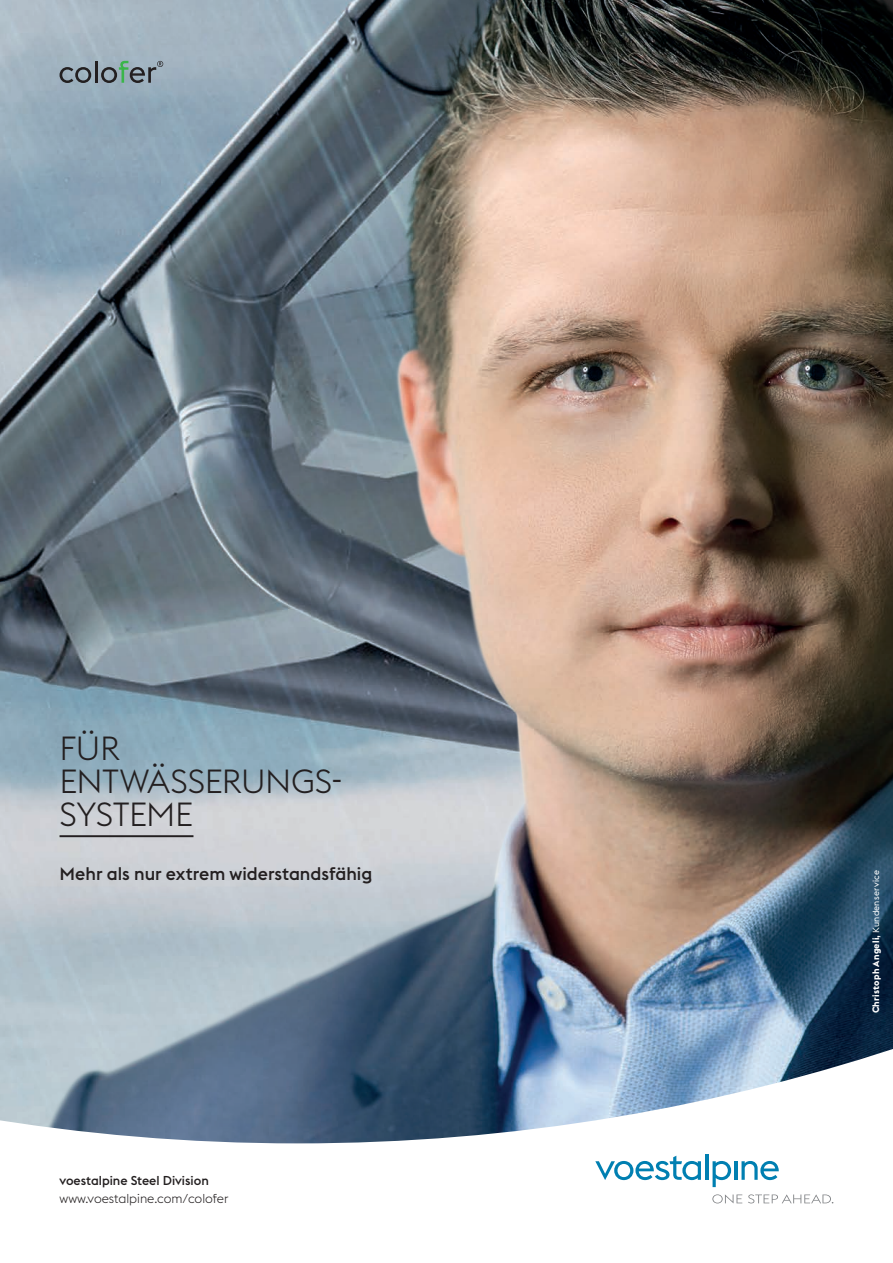
<style>
.page{position:relative;width:893px;height:1263px;background:#fff}
.page>*{position:absolute;margin:0;border:0;box-sizing:border-box;transform-origin:0 0}
.t1{font:300 33px/33px "voestalpine";letter-spacing:-.01em;color:#231f20}
.t2{font:500 18px "voestalpine";color:#231f20}
.t3{font:300 12.75px "voestalpine";color:#231f20}
.t4{font:500 12.75px "voestalpine";color:#231f20}
.t5{font:700 9.3px "voestalpine";letter-spacing:.025em;color:#fff}
.s1{font-weight:400;font-size:8.85px}
</style>
<div class="page">
<img style="left:0;top:0;width:893px;height:1042px">
<svg style="left:0;top:1042px;width:893px;height:162px"></svg>
<svg style="left:595px;top:1156px;width:106px;height:24px"></svg>
<hr style="left:705px;top:1154px;width:3px;height:26px;background:#007fb1">
<svg style="left:713px;top:1161px;width:18px;height:26px"></svg>
<hr style="left:734px;top:1161px;width:3px;height:19px;background:#007fb1">
<svg style="left:741px;top:1161px;width:38px;height:19px"></svg>
<svg style="left:712px;top:1194px;width:30px;height:9px"></svg>
<svg style="left:748px;top:1194px;width:85px;height:9px"></svg>
<svg style="left:60px;top:67px;width:31px;height:16px"></svg>
<hr style="left:95px;top:61px;width:2px;height:22px;background:#231f20">
<svg style="left:101px;top:61px;width:62px;height:22px"></svg>
<hr style="left:60px;top:835px;width:133px;height:2px;background:#231f20">
<h1 class="t1" style="left:60px;top:732px;width:285px">FÜR<br>ENTWÄSSERUNGS-<br>SYSTEME</h1>
<p class="t2" style="left:60px;top:862px;width:314px">Mehr als nur extrem widerstandsfähig</p>
<p class="t4" style="left:60px;top:1173px;width:151px">voestalpine Steel Division</p>
<p class="t3" style="left:60px;top:1191px;width:170px">www.voestalpine.com/colofer</p>
<p class="t5" style="left:870px;top:1013px;width:144px;rotate:-90deg">Christoph Angeli, <span class="s1">Kundenservice</span></p>
</div>
